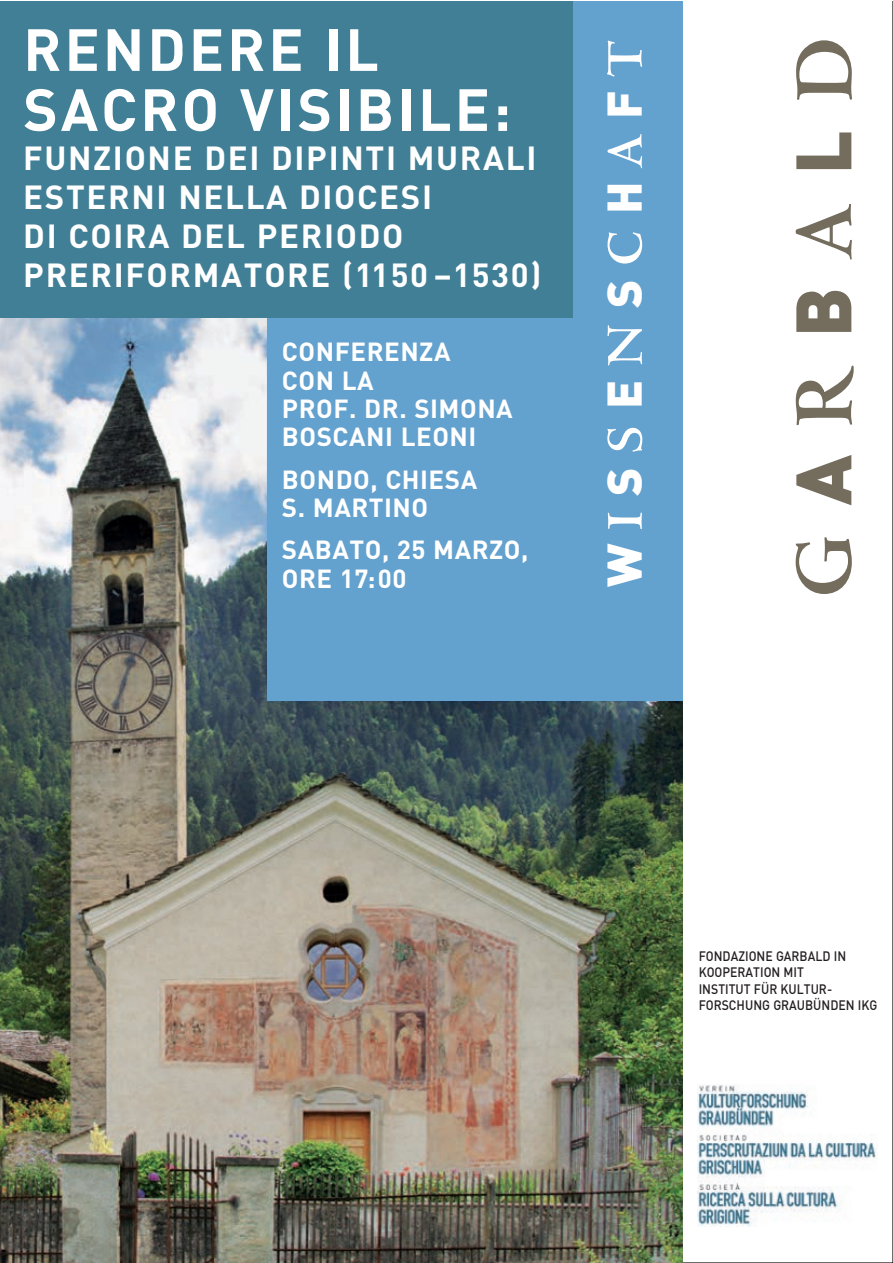
<style>
.page{position:relative;width:893px;height:1263px;background:#fff}
.page>*{position:absolute;margin:0;border:0;box-sizing:border-box;transform-origin:0 0}
.t1{font:700 58.5px/60px "DIN";letter-spacing:.05em;color:#fff}
.t2{font:900 48px "DIN";color:#fff}
.t3{font:700 33px/39px "DIN";letter-spacing:.05em;color:#fff}
.t4{font:700 25.95px/28.2px "DIN";letter-spacing:.02em;color:#fff}
.t5{font:500 13.65px/16.4px "DIN";color:#231f20;scale:.9 1}
.s1{font-family:"Venetian 301 BT";font-weight:700;font-size:54.45px}
</style>
<div class="page">
<img style="left:0;top:317px;width:682px;height:946px">
<div style="left:267px;top:1px;width:416px;height:699px;background:#63a1ce"></div>
<svg style="left:796px;top:40px;width:58px;height:554px"></svg>
<img style="left:698px;top:1085px;width:178px;height:141px">
<div style="left:0;top:1px;width:572px;height:316px;background:#407f95"></div>
<h1 class="t1" style="left:23px;top:17px;width:489px">RENDERE IL<br>SACRO VISIBILE:</h1>
<p class="t3" style="left:23px;top:137px;width:520px">FUNZIONE DEI DIPINTI MURALI<br>ESTERNI NELLA DIOCESI<br>DI COIRA DEL PERIODO<br>PRERIFORMATORE (1150 –1530)</p>
<p class="t4" style="left:282px;top:337px;width:232px">CONFERENZA<br>CON LA<br>PROF. DR. SIMONA<br>BOSCANI LEONI</p>
<p class="t4" style="left:282px;top:464px;width:197px">BONDO, CHIESA<br>S. MARTINO</p>
<p class="t4" style="left:282px;top:535px;width:248px">SABATO, 25 MARZO,<br>ORE 17:00</p>
<h2 class="t2" style="left:592px;top:587px;width:549px;rotate:-90deg">W<span class="s1">I</span>S<span class="s1">S</span>E<span class="s1">N</span>S<span class="s1">C</span>H<span class="s1">A</span>F<span class="s1">T</span></h2>
<p class="t5" style="left:699px;top:947px;width:200px">FONDAZIONE GARBALD IN<br>KOOPERATION MIT<br>INSTITUT FÜR KULTUR-<br>FORSCHUNG GRAUBÜNDEN IKG</p>
</div>
